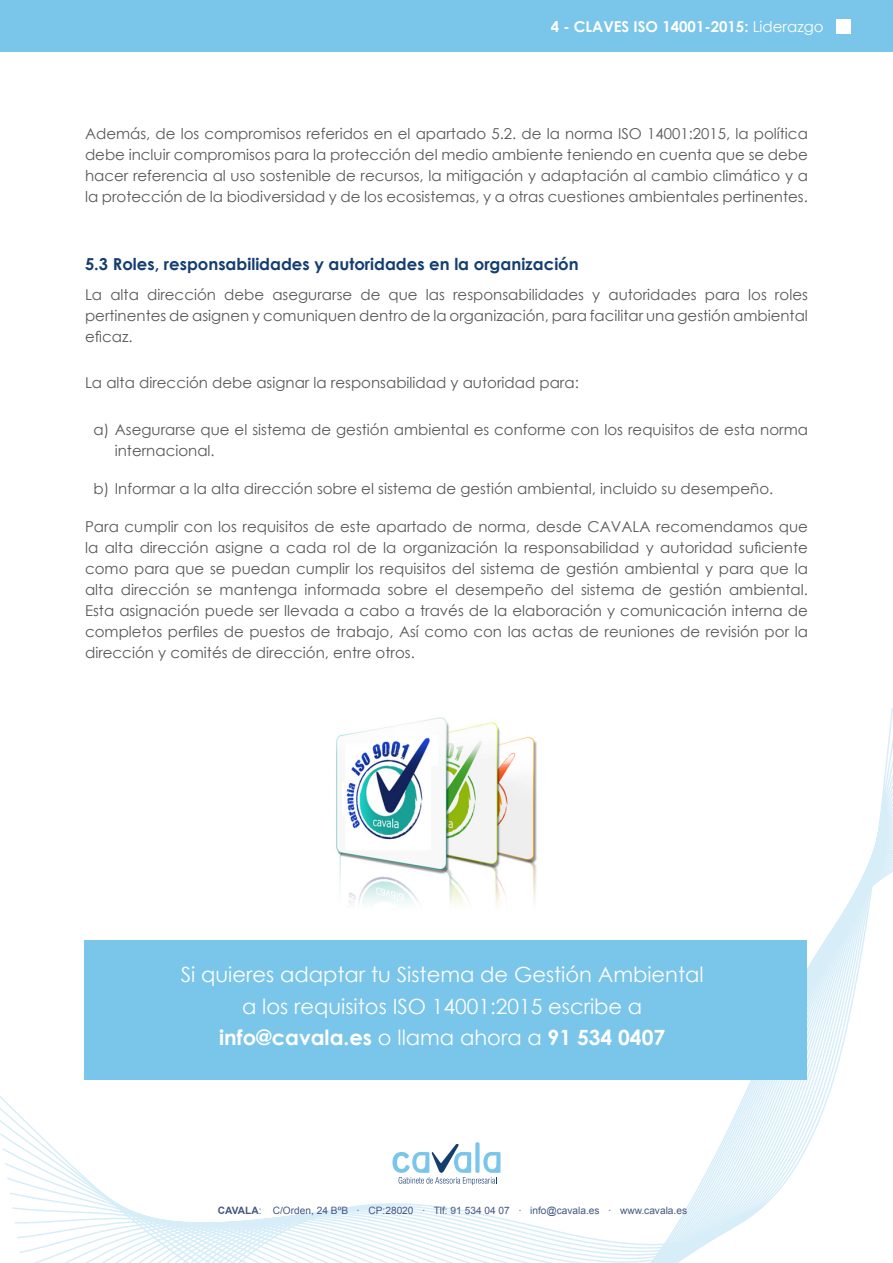
<style>
.page{position:relative;width:893px;height:1263px;background:#fff}
.page>*{position:absolute;margin:0;border:0;box-sizing:border-box;transform-origin:0 0}
.t1{font:21px/31.5px "Century Gothic";color:#fff;text-align:center}
.t2{font:700 16.5px "Century Gothic";color:#153e70}
.t3{font:15px/21px "Century Gothic";color:#57585a;text-align:justify}
.t4{font:700 15px "Century Gothic";color:#fff}
.t5{font:10.2px "Arial";color:#455783}
.s1{font-weight:400}
.s2{font-weight:700}
</style>
<div class="page">
<div style="left:0;top:0;width:893px;height:52px;background:#7ac5ea"></div>
<div style="left:836px;top:20px;width:14px;height:14px;background:#fff"></div>
<svg style="left:0;top:708px;width:893px;height:555px"></svg>
<svg style="left:392px;top:1144px;width:108px;height:41px"></svg>
<div style="left:475px;top:1142px;width:5px;height:31px;background:#7ac5ea;border-radius:2px"></div>
<div style="left:84px;top:940px;width:723px;height:140px;background:#7ac5ea"></div>
<img style="left:323px;top:708px;width:229px;height:208px">
<p class="t4" style="left:551px;top:15px;width:274px">4 - CLAVES ISO 14001-2015: <span class="s1">Liderazgo</span></p>
<p class="t3" style="left:85px;top:123px;width:724px">Además, de los compromisos referidos en el apartado 5.2. de la norma ISO 14001:2015, la política debe incluir compromisos para la protección del medio ambiente teniendo en cuenta que se debe hacer referencia al uso sostenible de recursos, la mitigación y adaptación al cambio climático y a la protección de la biodiversidad y de los ecosistemas, y a otras cuestiones ambientales pertinentes.</p>
<p class="t2" style="left:85px;top:252px;width:495px">5.3 Roles, responsabilidades y autoridades en la organización</p>
<p class="t3" style="left:85px;top:283px;width:724px">La alta dirección debe asegurarse de que las responsabilidades y autoridades para los roles pertinentes de asignen y comuniquen dentro de la organización, para facilitar una gestión ambiental eficaz.</p>
<p class="t3" style="left:85px;top:372px;width:495px">La alta dirección debe asignar la responsabilidad y autoridad para:</p>
<p class="t3" style="left:115px;top:418px;width:695px;text-indent:-21px">a) Asegurarse que el sistema de gestión ambiental es conforme con los requisitos de esta norma internacional.</p>
<p class="t3" style="left:94px;top:477px;width:681px">b) Informar a la alta dirección sobre el sistema de gestión ambiental, incluido su desempeño.</p>
<p class="t3" style="left:85px;top:515px;width:724px">Para cumplir con los requisitos de este apartado de norma, desde CAVALA recomendamos que la alta dirección asigne a cada rol de la organización la responsabilidad y autoridad suficiente como para que se puedan cumplir los requisitos del sistema de gestión ambiental y para que la alta dirección se mantenga informada sobre el desempeño del sistema de gestión ambiental.<br>Esta asignación puede ser llevada a cabo a través de la elaboración y comunicación interna de completos perfiles de puestos de trabajo, Así como con las actas de reuniones de revisión por la dirección y comités de dirección, entre otros.</p>
<h1 class="t1" style="left:181px;top:958px;width:525px">Si quieres adaptar tu Sistema de Gestión Ambiental a los requisitos ISO 14001:2015 escribe a <span class="s2">info@cavala.es</span> o llama ahora a <span class="s2">91 534 0407</span></h1>
<p class="t5" style="left:218px;top:1204px;width:471px"><span class="s2">CAVALA</span>: C/Orden, 24 BºB · CP:28020 · Tlf: 91 534 04 07 · info@cavala.es · www.cavala.es</p>
</div>
